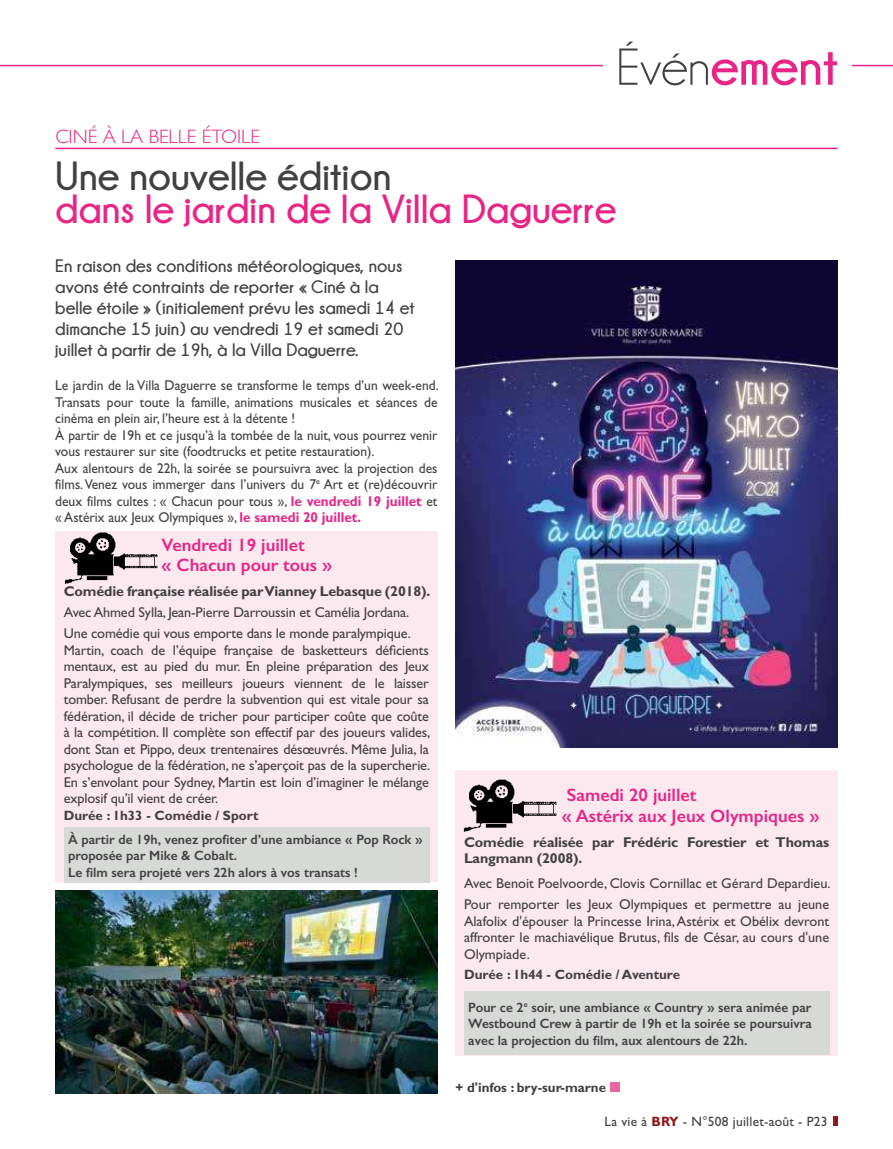
<style>
.page{position:relative;width:893px;height:1149px;background:#fff}
.page>*{position:absolute;margin:0;border:0;box-sizing:border-box;transform-origin:0 0}
.t1{font:700 52.5px "Champagne&Limousines";color:#e82486}
.t2{font:700 40.5px "Champagne&Limousines";color:#e82486}
.t3{font:700 40.5px "Champagne&Limousines";color:#414042}
.t4{font:300 19.5px "Gill Sans";color:#e82486}
.t5{font:700 18px/21px "Champagne&Limousines";color:#414042}
.t6{font:600 18px/20.7px "Gill Sans";color:#e82486}
.t7{font:14.25px/16.5px "Gill Sans";color:#414042}
.t8{font:14.25px/16.5px "Gill Sans";color:#414042;scale:.95 1}
.t9{font:700 14.25px/16.5px "Gill Sans";letter-spacing:-.01em;color:#414042}
.t10{font:600 13.5px/16.5px "Gill Sans";color:#414042}
.t11{font:700 13.5px "Gill Sans";color:#414042}
.t12{font:13.5px "Gill Sans";letter-spacing:.02em;color:#414042}
.s1{font-weight:400;color:#414042}
.s2{font-weight:700;color:#e82486}
.s3{font-weight:700;color:#91191c}
</style>
<div class="page">
<div style="left:833px;top:1116px;width:5px;height:9px;background:#91191c"></div>
<hr style="left:0;top:65px;width:893px;height:1px;background:#e82486">
<div style="left:603px;top:30px;width:248px;height:73px;background:#fff"></div>
<div style="left:455px;top:770px;width:383px;height:285px;background:#fce9ef"></div>
<div style="left:55px;top:531px;width:383px;height:350px;background:#fce9ef"></div>
<hr style="left:55px;top:148px;width:783px;height:1px;background:#e82486">
<img style="left:455px;top:260px;width:383px;height:487px">
<div style="left:64px;top:827px;width:365px;height:55px;background:#d7d9d6"></div>
<img style="left:55px;top:890px;width:382px;height:203px">
<div style="left:464px;top:991px;width:366px;height:64px;background:#d7d9d6"></div>
<div style="left:610px;top:1082px;width:10px;height:9px;background:#ed64a1"></div>
<img style="left:64px;top:532px;width:94px;height:52px">
<img style="left:463px;top:779px;width:94px;height:53px">
<h1 class="t1" style="left:616px;top:43px;width:223px"><span class="s1">Évén</span>ement</h1>
<h3 class="t4" style="left:55px;top:129px;width:206px">CINÉ À LA BELLE ÉTOILE</h3>
<h2 class="t3" style="left:55px;top:158px;width:338px">Une nouvelle édition</h2>
<h2 class="t2" style="left:55px;top:191px;width:563px">dans le jardin de la Villa Daguerre</h2>
<p class="t5" style="left:55px;top:256px;width:361px">En raison des conditions météorologiques, nous avons été contraints de reporter « Ciné à la belle étoile » (initialement prévu les samedi 14 et dimanche 15 juin) au vendredi 19 et samedi 20 juillet à partir de 19h, à la Villa Daguerre.</p>
<p class="t8" style="left:55px;top:378px;width:405px">Le jardin de la Villa Daguerre se transforme le temps d’un week-end.<br>Transats pour toute la famille, animations musicales et séances de cinéma en plein air, l’heure est à la détente !<br>À partir de 19h et ce jusqu’à la tombée de la nuit, vous pourrez venir vous restaurer sur site (foodtrucks et petite restauration).<br>Aux alentours de 22h, la soirée se poursuivra avec la projection des films. Venez vous immerger dans l’univers du 7<sup>e</sup> Art et (re)découvrir deux films cultes : « Chacun pour tous », <span class="s2">le vendredi 19 juillet</span> et « Astérix aux Jeux Olympiques », <span class="s2">le samedi 20 juillet.</span></p>
<p class="t6" style="left:162px;top:534px;width:172px">Vendredi 19 juillet<br>« Chacun pour tous »</p>
<p class="t9" style="left:64px;top:584px;width:368px">Comédie française réalisée par Vianney Lebasque (2018).</p>
<p class="t7" style="left:64px;top:603px;width:348px;line-height:20.7px">Avec Ahmed Sylla, Jean-Pierre Darroussin et Camélia Jordana.<br>Une comédie qui vous emporte dans le monde paralympique.</p>
<p class="t7" style="left:64px;top:642px;width:368px;text-align:justify">Martin, coach de l’équipe française de basketteurs déficients mentaux, est au pied du mur. En pleine préparation des Jeux Paralympiques, ses meilleurs joueurs viennent de le laisser tomber. Refusant de perdre la subvention qui est vitale pour sa fédération, il décide de tricher pour participer coûte que coûte à la compétition. Il complète son effectif par des joueurs valides, dont Stan et Pippo, deux trentenaires désœuvrés. Même Julia, la psychologue de la fédération, ne s’aperçoit pas de la supercherie.<br>En s’envolant pour Sydney, Martin est loin d’imaginer le mélange explosif qu’il vient de créer.</p>
<p class="t11" style="left:64px;top:809px;width:196px">Durée : 1h33 - Comédie / Sport</p>
<p class="t10" style="left:68px;top:830px;width:356px">À partir de 19h, venez pro昀椀ter d’une ambiance « Pop Rock » proposée par Mike &amp; Cobalt.<br>Le 昀椀lm sera projeté vers 22h alors à vos transats !</p>
<p class="t6" style="left:562px;top:784px;width:259px">Samedi 20 juillet<br>« Astérix aux Jeux Olympiques »</p>
<p class="t9" style="left:464px;top:834px;width:367px">Comédie réalisée par Frédéric Forestier et Thomas<br>Langmann (2008).</p>
<p class="t7" style="left:464px;top:874px;width:368px;line-height:20.7px">Avec Benoit Poelvoorde, Clovis Cornillac et Gérard Depardieu.<br>Pour remporter les Jeux Olympiques et permettre au jeune</p>
<p class="t7" style="left:464px;top:913px;width:367px;text-align:justify">Alafolix d'épouser la Princesse Irina, Astérix et Obélix devront affronter le machiavélique Brutus, fils de César, au cours d'une Olympiade.</p>
<p class="t11" style="left:464px;top:969px;width:217px">Durée : 1h44 - Comédie / Aventure</p>
<p class="t10" style="left:468px;top:998px;width:345px;text-align:justify">Pour ce 2<sup>e</sup> soir, une ambiance « Country » sera animée par Westbound Crew à partir de 19h et la soirée se poursuivra avec la projection du 昀椀lm, aux alentours de 22h.</p>
<p class="t11" style="left:455px;top:1081px;width:152px">+ d'infos : bry-sur-marne</p>
<p class="t12" style="left:604px;top:1115px;width:225px">La vie à <span class="s3">BRY</span> - N°508 juillet-août - P23</p>
</div>
